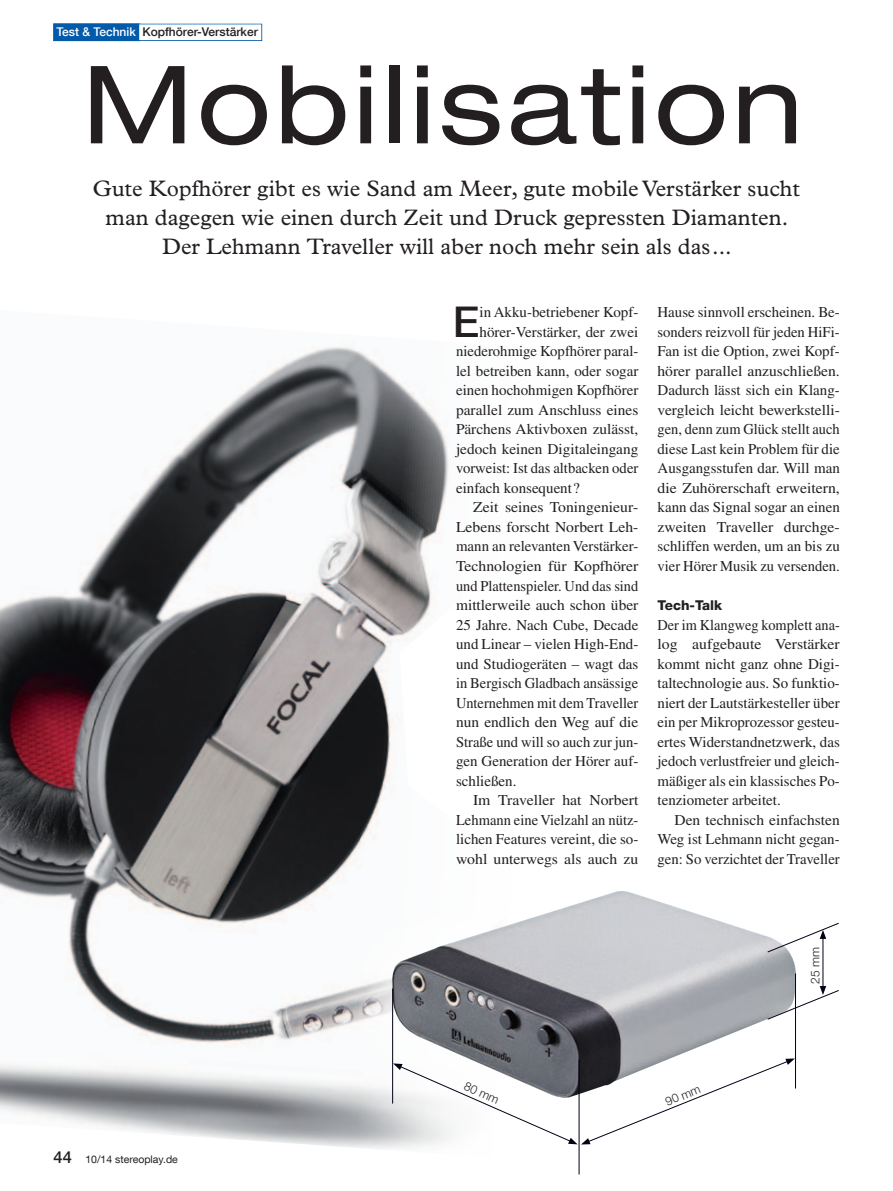
<style>
.page{position:relative;width:893px;height:1191px;background:#fff}
.page>*{position:absolute;margin:0;border:0;box-sizing:border-box;transform-origin:0 0}
._001_Headline{font:expanded 108.15px "Helvetica Neue LT Com";letter-spacing:.04em;color:#231f20}
._005_Body_Initial{font:500 42.3px "Helvetica Neue LT Com";color:#231f20}
._003_Vorspann{font:22.5px/28.5px "Plantin Std";color:#231f20;text-align:center}
.t1{font:500 16.5px "Helvetica Neue LT Com";color:#231f20}
._006_Body_4mm{font:15px/19.5px "Times LT Std";color:#231f20;text-align:justify;scale:1.05 1}
._006_Body_4mm-2{font:15px/19.5px "Times LT Std";color:#231f20;text-align:justify}
._007a_Body_0mm{font:15px/19.5px "Times LT Std";color:#231f20;text-align:justify;scale:.96 1}
._005_Body_Initial-2{font:15px "Times LT Std";color:#231f20}
._006_Body_4mm-3{font:15px/19.5px "Times LT Std";color:#231f20;text-align:justify;scale:1.04 1}
._007_Zwiti{font:800 13.5px "Helvetica Neue LT Com";color:#231f20}
.xxx_-_Rubrikenzeile{font:500 12px "Helvetica Neue LT Com";color:#231f20}
.t2{font:300 12px "Helvetica Neue LT Std";color:#231f20}
.xxx_-Pagina{font:10.5px "Helvetica Neue LT Com";color:#231f20}
.s1{color:#fff}
</style>
<div class="page">
<img style="left:0;top:347px;width:449px;height:798px">
<div style="left:316px;top:816px;width:556px;height:356px;background:#fff"></div>
<img style="left:392px;top:891px;width:404px;height:198px">
<svg style="left:400px;top:580px;width:49px;height:236px"></svg>
<hr style="left:392px;top:988px;width:1px;height:115px;background:#010116">
<hr style="left:579px;top:1059px;width:1px;height:115px;background:#010116">
<hr style="left:795px;top:973px;width:1px;height:115px;background:#010116">
<svg style="left:393px;top:1058px;width:402px;height:86px"></svg>
<hr style="left:823px;top:936px;width:1px;height:52px;background:#010116">
<svg style="left:767px;top:986px;width:72px;height:33px"></svg>
<svg style="left:767px;top:922px;width:72px;height:30px"></svg>
<svg style="left:139px;top:24px;width:123px;height:17px"></svg>
<div style="left:53px;top:24px;width:208px;height:16px;background:#fff"></div>
<div style="left:53px;top:24px;width:86px;height:17px;background:#015aaa"></div>
<p class="xxx_-_Rubrikenzeile" style="left:56px;top:25px;width:203px"><span class="s1">Test &amp; Technik</span> Kopfhörer-Verstärker</p>
<p class="_001_Headline" style="left:83px;top:37px;width:721px">Mobilisation</p>
<p class="_003_Vorspann" style="left:93px;top:175px;width:708px">Gute Kopfhörer gibt es wie Sand am Meer, gute mobile Verstärker sucht man dagegen wie einen durch Zeit und Druck gepressten Diamanten.</p>
<p class="_003_Vorspann" style="left:162px;top:232px;width:571px">Der Lehmann Traveller will aber noch mehr sein als das...</p>
<p class="_005_Body_Initial" style="left:453px;top:296px;width:28px">E</p>
<p class="_005_Body_Initial-2" style="left:479px;top:304px;width:160px">in Akku-betriebener Kopf-</p>
<p class="_005_Body_Initial-2" style="left:479px;top:323px;width:160px">hörer-Verstärker, der zwei</p>
<p class="_005_Body_Initial-2" style="left:456px;top:343px;width:184px">niederohmige Kopfhörer paral-</p>
<p class="_005_Body_Initial-2" style="left:456px;top:362px;width:184px">lel betreiben kann, oder sogar</p>
<p class="_005_Body_Initial-2" style="left:456px;top:382px;width:184px">einen hochohmigen Kopfhörer</p>
<p class="_005_Body_Initial-2" style="left:456px;top:401px;width:184px">parallel zum Anschluss eines</p>
<p class="_005_Body_Initial-2" style="left:456px;top:421px;width:184px">Pärchens Aktivboxen zulässt,</p>
<p class="_005_Body_Initial-2" style="left:456px;top:440px;width:184px">jedoch keinen Digitaleingang</p>
<p class="_005_Body_Initial-2" style="left:456px;top:460px;width:184px">vorweist: Ist das altbacken oder</p>
<p class="_005_Body_Initial-2" style="left:456px;top:479px;width:125px">einfach konsequent?</p>
<p class="_006_Body_4mm" style="left:456px;top:497px;width:175px;text-indent:17px">Zeit seines Toningenieur-Lebens forscht Norbert Leh&shy;mann an relevanten Verstärker-Technologien für Kopfhörer und Plattenspieler. Und das sind mittlerweile auch schon über 25 Jahre. Nach Cube, Decade und Linear – vielen High-End&shy;und Studiogeräten – wagt das in Bergisch Gladbach ansässige Unternehmen mit dem Traveller nun endlich den Weg auf die Straße und will so auch zur jun&shy;gen Generation der Hörer auf&shy;schließen.</p>
<p class="_006_Body_4mm" style="left:456px;top:790px;width:175px;text-indent:17px">Im Traveller hat Norbert Lehmann eine Vielzahl an nütz&shy;lichen Features vereint, die so&shy;wohl unterwegs als auch zu</p>
<p class="_006_Body_4mm-2" style="left:657px;top:302px;width:184px">Hause sinnvoll erscheinen. Be&shy;sonders reizvoll für jeden HiFi-Fan ist die Option, zwei Kopf&shy;hörer parallel anzuschließen.<br>Dadurch lässt sich ein Klang&shy;vergleich leicht bewerkstelli&shy;gen, denn zum Glück stellt auch diese Last kein Problem für die Ausgangsstufen dar. Will man die Zuhörerschaft erweitern, kann das Signal sogar an einen zweiten Traveller durchge&shy;schliffen werden, um an bis zu vier Hörer Musik zu versenden.</p>
<p class="_007_Zwiti" style="left:657px;top:597px;width:66px">Tech-Talk</p>
<p class="_007a_Body_0mm" style="left:657px;top:614px;width:191px">Der im Klangweg komplett ana&shy;log aufgebaute Verstärker kommt nicht ganz ohne Digi&shy;taltechnologie aus. So funktio&shy;niert der Lautstärkesteller über ein per Mikroprozessor gesteu&shy;ertes Widerstandnetzwerk, das jedoch verlustfreier und gleich&shy;mäßiger als ein klassisches Po&shy;tenziometer arbeitet.</p>
<p class="_006_Body_4mm-3" style="left:657px;top:809px;width:177px;text-indent:17px">Den technisch einfachsten Weg ist Lehmann nicht gegan&shy;gen: So verzichtet der Traveller</p>
<p class="t2" style="left:808px;top:984px;width:38px;rotate:-90deg">25 mm</p>
<p class="t1" style="left:54px;top:1147px;width:20px">44</p>
<p class="xxx_-Pagina" style="left:85px;top:1152px;width:94px">10/14 stereoplay.de</p>
<p class="t2" style="left:468px;top:1078px;width:38px;rotate:24deg">80 mm</p>
<p class="t2" style="left:663px;top:1095px;width:38px;rotate:-22deg">90 mm</p>
</div>
